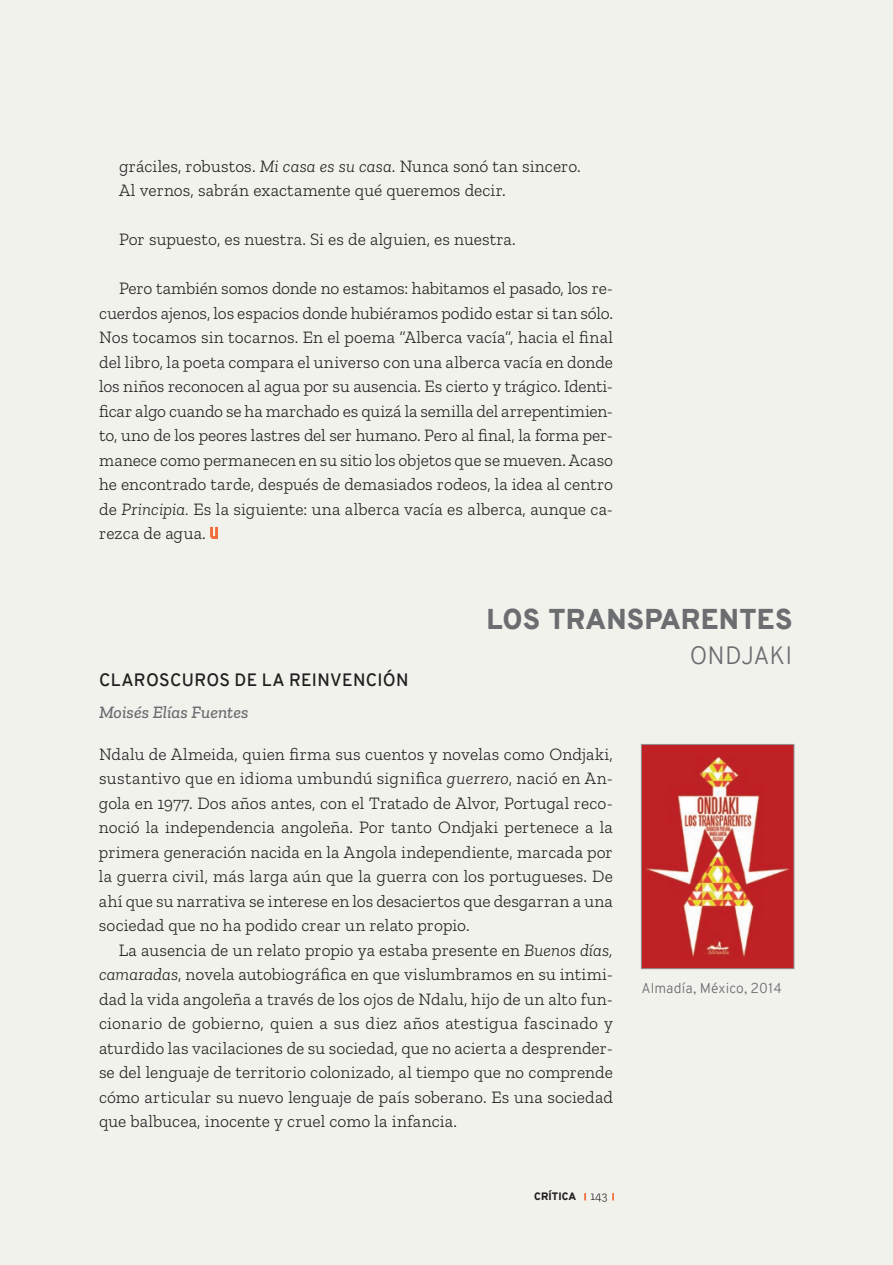
<style>
.page{position:relative;width:893px;height:1265px;background:#f2f2ed}
.page>*{position:absolute;margin:0;border:0;box-sizing:border-box;transform-origin:0 0}
.Reseña_título_genera{font:900 28px "Overpass";letter-spacing:.01em;color:#6c6d70}
.Reseña_subtítulo_gen{font:300 24.5px "Overpass";color:#6c6d70}
.Cuerpo_del_texto{font:300 17.5px/24.5px "Zilla Slab";letter-spacing:.005em;color:#231f20;text-align:justify}
.Reseña_subtítulo{font:600 17.5px "Overpass";letter-spacing:.02em;color:#231f20}
.Reseña_autor{font:italic 500 17.5px "Zilla Slab";color:#6c6d70}
.Reseña_ficha_pág__iz{font:300 14px "Overpass";letter-spacing:.01em;color:#6c6d70}
.t1{font:900 10.5px "Overpass";letter-spacing:.01em;color:#231f20}
.s1{font-style:italic}
.s2{font-family:"Zilla Slab";font-weight:300;font-size:12.25px}
</style>
<div class="page">
<svg style="left:584px;top:1193px;width:2px;height:7px"></svg>
<svg style="left:612px;top:1193px;width:2px;height:7px"></svg>
<svg style="left:210px;top:527px;width:8px;height:12px"></svg>
<img style="left:643px;top:746px;width:149px;height:221px">
<div style="left:641px;top:744px;width:153px;height:225px;border:1px solid #939598"></div>
<p class="Cuerpo_del_texto" style="left:119px;top:154px;width:463px">gráciles, robustos. <span class="s1">Mi casa es su casa</span>. Nunca sonó tan sincero.</p>
<p class="Cuerpo_del_texto" style="left:119px;top:178px;width:388px">Al vernos, sabrán exactamente qué queremos decir.</p>
<p class="Cuerpo_del_texto" style="left:119px;top:227px;width:398px">Por supuesto, es nuestra. Si es de alguien, es nuestra.</p>
<p class="Cuerpo_del_texto" style="left:99px;top:276px;width:515px;text-indent:20px">Pero también somos donde no estamos: habitamos el pasado, los re&shy;cuerdos ajenos, los espacios donde hubiéramos podido estar si tan sólo.<br>Nos tocamos sin tocarnos. En el poema “Alberca vacía”, hacia el final del libro, la poeta compara el universo con una alberca vacía en donde los niños reconocen al agua por su ausencia. Es cierto y trágico. Identi&shy;ficar algo cuando se ha marchado es quizá la semilla del arrepentimien&shy;to, uno de los peores lastres del ser humano. Pero al final, la forma per&shy;manece como permanecen en su sitio los objetos que se mueven. Acaso he encontrado tarde, después de demasiados rodeos, la idea al centro de <span class="s1">Principia.</span> Es la siguiente: una alberca vacía es alberca, aunque ca&shy;rezca de agua.</p>
<p class="Reseña_título_genera" style="left:487px;top:599px;width:307px">LOS TRANSPARENTES</p>
<p class="Reseña_subtítulo_gen" style="left:690px;top:638px;width:104px">ONDJAKI</p>
<p class="Reseña_subtítulo" style="left:99px;top:667px;width:311px">CLAROSCUROS DE LA REINVENCIÓN</p>
<p class="Reseña_autor" style="left:99px;top:702px;width:151px">Moisés Elías Fuentes</p>
<p class="Cuerpo_del_texto" style="left:99px;top:742px;width:515px">Ndalu de Almeida, quien firma sus cuentos y novelas como Ondjaki, sustantivo que en idioma umbundú significa <span class="s1">guerrero</span>, nació en An&shy;gola en 1977. Dos años antes, con el Tratado de Alvor, Portugal reco&shy;noció la independencia angoleña. Por tanto Ondjaki pertenece a la primera generación nacida en la Angola independiente, marcada por la guerra civil, más larga aún que la guerra con los portugueses. De ahí que su narrativa se interese en los desaciertos que desgarran a una sociedad que no ha podido crear un relato propio.</p>
<p class="Cuerpo_del_texto" style="left:99px;top:938px;width:515px;text-indent:20px">La ausencia de un relato propio ya estaba presente en <span class="s1">Buenos días, camaradas</span>, novela autobiográfica en que vislumbramos en su intimi&shy;dad la vida angoleña a través de los ojos de Ndalu, hijo de un alto fun&shy;cionario de gobierno, quien a sus diez años atestigua fascinado y aturdido las vacilaciones de su sociedad, que no acierta a desprender&shy;se del lenguaje de territorio colonizado, al tiempo que no comprende cómo articular su nuevo lenguaje de país soberano. Es una sociedad que balbucea, inocente y cruel como la infancia.</p>
<p class="t1" style="left:534px;top:1189px;width:75px">CRÍTICA <span class="s2">143</span></p>
<p class="Reseña_ficha_pág__iz" style="left:641px;top:978px;width:142px">Almadía, México, 2014</p>
</div>
